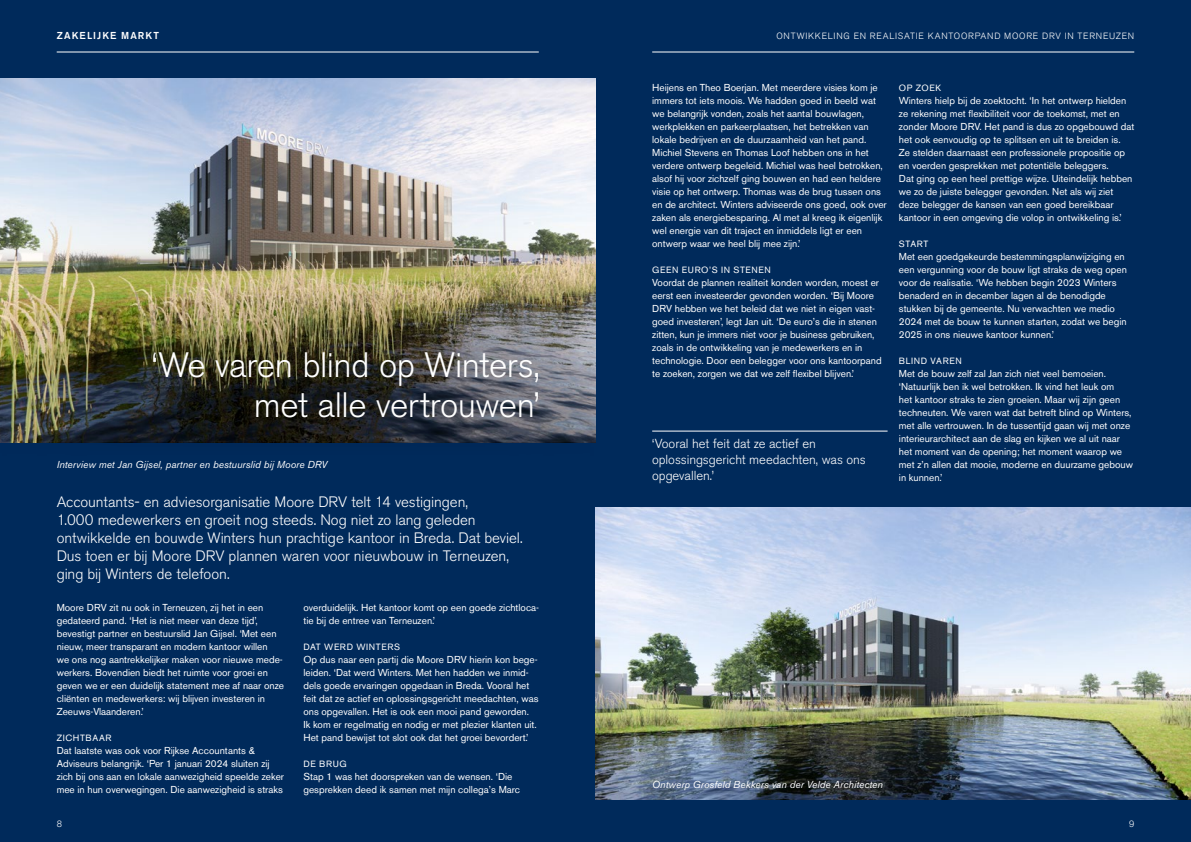
<style>
.page{position:relative;width:1191px;height:842px;background:#002a5b}
.page>*{position:absolute;margin:0;border:0;box-sizing:border-box;transform-origin:0 0}
.t1{font:300 35px/40px "Akzidenz Grotesk BE";letter-spacing:-.015em;color:#fff;text-align:right}
.t2{font:300 15px/18px "Akzidenz Grotesk BE";letter-spacing:-.005em;color:#fff}
.t3{font:300 13px/16.2px "Akzidenz Grotesk BE";letter-spacing:-.005em;color:#fff}
.t4{font:10px/13px "Akzidenz Grotesk BE";color:#fff}
.t5{font:italic 10px "Akzidenz Grotesk BE";letter-spacing:.005em;color:#fff}
.t6{font:500 10px "Akzidenz Grotesk BE";letter-spacing:.115em;color:#fff}
.t7{font:9px "Akzidenz Grotesk BE";letter-spacing:.07em;color:#fff}
.t8{font:300 9px "Akzidenz Grotesk BE";letter-spacing:.085em;color:#fff}
</style>
<div class="page">
<img style="left:595px;top:507px;width:596px;height:292px">
<hr style="left:652px;top:52px;width:482px;height:1px;background:#fff">
<img style="left:0;top:78px;width:595px;height:182px">
<hr style="left:652px;top:431px;width:235px;height:1px;background:#fff">
<div style="left:0;top:273px;width:595px;height:182px;background:linear-gradient(to right,#002959,#002959)"></div>
<img style="left:0;top:260px;width:595px;height:182px">
<hr style="left:57px;top:52px;width:482px;height:1px;background:#fff">
<p class="t6" style="left:57px;top:29px;width:104px">ZAKELIJKE MARKT</p>
<h1 class="t1" style="left:152px;top:346px;width:389px">‘We varen blind op Winters, met alle vertrouwen’</h1>
<p class="t5" style="left:57px;top:458px;width:272px">Interview met Jan Gijsel, partner en bestuurslid bij Moore DRV</p>
<p class="t2" style="left:57px;top:493px;width:467px">Accountants- en adviesorganisatie Moore DRV telt 14 vestigingen,<br>1.000 medewerkers en groeit nog steeds. Nog niet zo lang geleden ontwikkelde en bouwde Winters hun prachtige kantoor in Breda. Dat beviel.<br>Dus toen er bij Moore DRV plannen waren voor nieuwbouw in Terneuzen, ging bij Winters de telefoon.</p>
<p class="t4" style="left:57px;top:601px;width:229px">Moore DRV zit nu ook in Terneuzen, zij het in een gedateerd pand. ‘Het is niet meer van deze tijd’, bevestigt partner en bestuurslid Jan Gijsel. ‘Met een nieuw, meer transparant en modern kantoor willen<br>we ons nog aantrekkelijker maken voor nieuwe mede&shy;werkers. Bovendien biedt het ruimte voor groei en geven we er een duidelijk statement mee af naar onze cliënten en medewerkers: wij blijven investeren in Zeeuws-Vlaanderen.’</p>
<p class="t7" style="left:57px;top:733px;width:56px">ZICHTBAAR</p>
<p class="t4" style="left:57px;top:744px;width:229px">Dat laatste was ook voor Rijkse Accountants &amp; Adviseurs belangrijk. ‘Per 1 januari 2024 sluiten zij zich bij ons aan en lokale aanwezigheid speelde zeker mee in hun overwegingen. Die aanwezigheid is straks</p>
<p class="t4" style="left:303px;top:601px;width:237px">overduidelijk. Het kantoor komt op een goede zichtloca&shy;tie bij de entree van Terneuzen.’</p>
<p class="t7" style="left:303px;top:642px;width:98px">DAT WERD WINTERS</p>
<p class="t4" style="left:303px;top:653px;width:237px">Op dus naar een partij die Moore DRV hierin kon bege&shy;leiden. ‘Dat werd Winters. Met hen hadden we inmid&shy;dels goede ervaringen opgedaan in Breda. Vooral het feit dat ze actief en oplossingsgericht meedachten, was ons opgevallen. Het is ook een mooi pand geworden.<br>Ik kom er regelmatig en nodig er met plezier klanten uit.<br>Het pand bewijst tot slot ook dat het groei bevordert.’</p>
<p class="t7" style="left:303px;top:759px;width:45px">DE BRUG</p>
<p class="t4" style="left:303px;top:770px;width:218px">Stap 1 was het doorspreken van de wensen. ‘Die gesprekken deed ik samen met mijn collega’s Marc</p>
<p class="t8" style="left:776px;top:31px;width:359px">ONTWIKKELING EN REALISATIE KANTOORPAND MOORE DRV IN TERNEUZEN</p>
<p class="t4" style="left:652px;top:81px;width:236px">Heijens en Theo Boerjan. Met meerdere visies kom je immers tot iets moois. We hadden goed in beeld wat we belangrijk vonden, zoals het aantal bouwlagen, werkplekken en parkeerplaatsen, het betrekken van lokale bedrijven en de duurzaamheid van het pand.<br>Michiel Stevens en Thomas Loof hebben ons in het verdere ontwerp begeleid. Michiel was heel betrokken, alsof hij voor zichzelf ging bouwen en had een heldere visie op het ontwerp. Thomas was de brug tussen ons en de architect. Winters adviseerde ons goed, ook over zaken als energiebesparing. Al met al kreeg ik eigenlijk wel energie van dit traject en inmiddels ligt er een ontwerp waar we heel blij mee zijn.’</p>
<p class="t7" style="left:652px;top:265px;width:120px">GEEN EURO’S IN STENEN</p>
<p class="t4" style="left:652px;top:276px;width:231px">Voordat de plannen realiteit konden worden, moest er eerst een investeerder gevonden worden. ‘Bij Moore DRV hebben we het beleid dat we niet in eigen vast&shy;goed investeren’, legt Jan uit. ‘De euro’s die in stenen zitten, kun je immers niet voor je business gebruiken, zoals in de ontwikkeling van je medewerkers en in technologie. Door een belegger voor ons kantoorpand te zoeken, zorgen we dat we zelf flexibel blijven.’</p>
<h3 class="t3" style="left:652px;top:435px;width:215px">‘Vooral het feit dat ze actief en oplossingsgericht meedachten, was ons opgevallen.’</h3>
<p class="t7" style="left:899px;top:83px;width:44px">OP ZOEK</p>
<p class="t4" style="left:899px;top:94px;width:237px">Winters hielp bij de zoektocht. ‘In het ontwerp hielden ze rekening met flexibiliteit voor de toekomst, met en zonder Moore DRV. Het pand is dus zo opgebouwd dat het ook eenvoudig op te splitsen en uit te breiden is.<br>Ze stelden daarnaast een professionele propositie op en voerden gesprekken met potentiële beleggers.<br>Dat ging op een heel prettige wijze. Uiteindelijk hebben we zo de juiste belegger gevonden. Net als wij ziet deze belegger de kansen van een goed bereikbaar kantoor in een omgeving die volop in ontwikkeling is.’</p>
<p class="t7" style="left:899px;top:239px;width:31px">START</p>
<p class="t4" style="left:899px;top:250px;width:229px">Met een goedgekeurde bestemmingsplanwijziging en een vergunning voor de bouw ligt straks de weg open voor de realisatie. ‘We hebben begin 2023 Winters benaderd en in december lagen al de benodigde stukken bij de gemeente. Nu verwachten we medio 2024 met de bouw te kunnen starten, zodat we begin 2025 in ons nieuwe kantoor kunnen.’</p>
<p class="t7" style="left:899px;top:356px;width:64px">BLIND VAREN</p>
<p class="t4" style="left:899px;top:367px;width:236px">Met de bouw zelf zal Jan zich niet veel bemoeien. ‘Natuurlijk ben ik wel betrokken. Ik vind het leuk om<br>het kantoor straks te zien groeien. Maar wij zijn geen techneuten. We varen wat dat betreft blind op Winters, met alle vertrouwen. In de tussentijd gaan wij met onze interieurarchitect aan de slag en kijken we al uit naar het moment van de opening; het moment waarop we met z’n allen dat mooie, moderne en duurzame gebouw in kunnen.’</p>
<p class="t5" style="left:652px;top:778px;width:232px">Ontwerp Grosfeld Bekkers van der Velde Architecten</p>
<p class="t8" style="left:57px;top:819px;width:7px">8</p>
<p class="t8" style="left:1129px;top:819px;width:7px">9</p>
</div>
